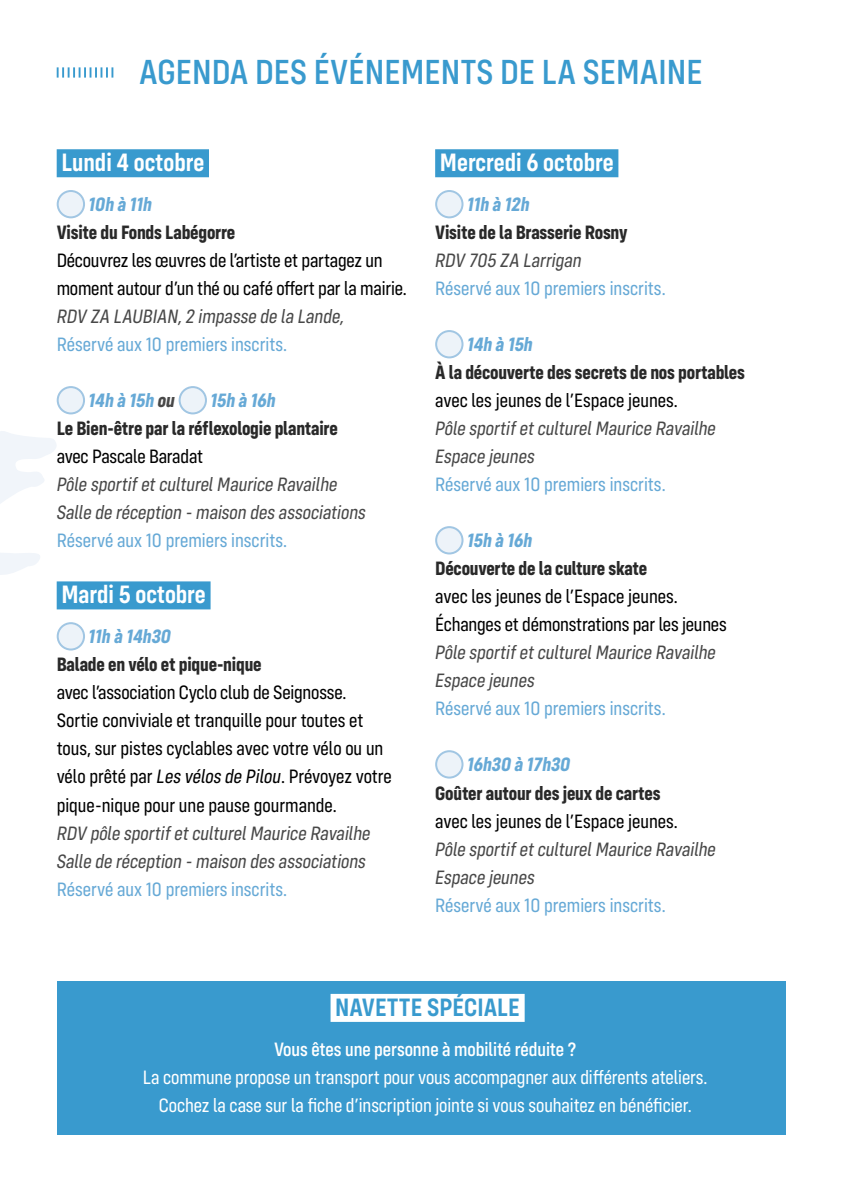
<style>
.page{position:relative;width:842px;height:1191px;background:#fff}
.page>*{position:absolute;margin:0;border:0;box-sizing:border-box;transform-origin:0 0}
.t1{font:500 36px "Config Condensed";color:#399ace}
.t2{font:600 26px "Config Condensed";color:#fff}
.t3{font:600 26px "Config Condensed";color:#399ace}
.t4{font:20px/28px "Config Condensed";letter-spacing:-.005em;color:#000}
.t5{font:italic 20px/28px "Config Condensed";color:#484848}
.t6{font:20px "Config Condensed";color:#66a9d6}
.t7{font:700 20px "Config Condensed";letter-spacing:-.01em;color:#292929}
.t8{font:20px/28px "Config Condensed";letter-spacing:-.005em;color:#fff;text-align:center}
.t9{font:italic 700 20px "Config Condensed";color:#66a9d6}
.t10{font:500 20px "Config Condensed";letter-spacing:-.005em;color:#fff}
.s1{color:#484848}
.s2{font-style:italic}
</style>
<div class="page">
<svg style="left:0;top:431px;width:56px;height:144px"></svg>
<div style="left:57px;top:149px;width:152px;height:28px;background:#399ace"></div>
<div style="left:57px;top:581px;width:154px;height:28px;background:#399ace"></div>
<div style="left:58px;top:191px;width:26px;height:26px;background:#edf3f9;border-radius:50%"></div>
<div style="left:57px;top:190px;width:28px;height:28px;border:2px solid #a1c6e3;border-radius:50%"></div>
<div style="left:58px;top:387px;width:26px;height:26px;background:#edf3f9;border-radius:50%"></div>
<div style="left:57px;top:386px;width:28px;height:28px;border:2px solid #a1c6e3;border-radius:50%"></div>
<div style="left:180px;top:387px;width:26px;height:26px;background:#edf3f9;border-radius:50%"></div>
<div style="left:179px;top:386px;width:28px;height:28px;border:2px solid #a1c6e3;border-radius:50%"></div>
<div style="left:58px;top:623px;width:26px;height:26px;background:#edf3f9;border-radius:50%"></div>
<div style="left:57px;top:622px;width:28px;height:28px;border:2px solid #a1c6e3;border-radius:50%"></div>
<div style="left:435px;top:149px;width:183px;height:28px;background:#399ace"></div>
<div style="left:436px;top:191px;width:26px;height:26px;background:#edf3f9;border-radius:50%"></div>
<div style="left:435px;top:190px;width:28px;height:28px;border:2px solid #a1c6e3;border-radius:50%"></div>
<div style="left:436px;top:331px;width:26px;height:26px;background:#edf3f9;border-radius:50%"></div>
<div style="left:435px;top:330px;width:28px;height:28px;border:2px solid #a1c6e3;border-radius:50%"></div>
<div style="left:436px;top:527px;width:26px;height:26px;background:#edf3f9;border-radius:50%"></div>
<div style="left:435px;top:526px;width:28px;height:28px;border:2px solid #a1c6e3;border-radius:50%"></div>
<div style="left:436px;top:751px;width:26px;height:26px;background:#edf3f9;border-radius:50%"></div>
<div style="left:435px;top:750px;width:28px;height:28px;border:2px solid #a1c6e3;border-radius:50%"></div>
<svg style="left:57px;top:67px;width:56px;height:11px"></svg>
<div style="left:57px;top:981px;width:728px;height:153px;background:#399ace"></div>
<div style="left:331px;top:994px;width:194px;height:28px;background:#fff"></div>
<h1 class="t1" style="left:139px;top:52px;width:565px">AGENDA DES ÉVÉNEMENTS DE LA SEMAINE</h1>
<h2 class="t2" style="left:61px;top:148px;width:144px">Lundi 4 octobre</h2>
<p class="t9" style="left:89px;top:193px;width:65px">10h à 11h</p>
<p class="t7" style="left:57px;top:221px;width:180px">Visite du Fonds Labégorre</p>
<p class="t4" style="left:57px;top:247px;width:352px">Découvrez les œuvres de l’artiste et partagez un moment autour d’un thé ou café offert par la mairie.</p>
<p class="t5" style="left:57px;top:303px;width:289px">RDV ZA LAUBIAN, 2 impasse de la Lande,</p>
<p class="t6" style="left:57px;top:333px;width:232px">Réservé aux 10 premiers inscrits.</p>
<p class="t9" style="left:89px;top:389px;width:88px">14h à 15h <span class="s1">ou</span></p>
<p class="t9" style="left:211px;top:389px;width:67px">15h à 16h</p>
<p class="t7" style="left:57px;top:417px;width:283px">Le Bien-être par la réflexologie plantaire</p>
<p class="t4" style="left:57px;top:443px;width:148px">avec Pascale Baradat</p>
<p class="t5" style="left:57px;top:471px;width:311px">Pôle sportif et culturel Maurice Ravailhe<br>Salle de réception - maison des associations</p>
<p class="t6" style="left:57px;top:529px;width:232px">Réservé aux 10 premiers inscrits.</p>
<h2 class="t2" style="left:61px;top:580px;width:146px">Mardi 5 octobre</h2>
<p class="t9" style="left:89px;top:625px;width:84px">11h à 14h30</p>
<p class="t7" style="left:57px;top:653px;width:206px">Balade en vélo et pique-nique</p>
<p class="t4" style="left:57px;top:679px;width:337px">avec l’association Cyclo club de Seignosse.<br>Sortie conviviale et tranquille pour toutes et tous, sur pistes cyclables avec votre vélo ou un vélo prêté par <span class="s2">Les vélos de Pilou</span>. Prévoyez votre pique-nique pour une pause gourmande.</p>
<p class="t5" style="left:57px;top:819px;width:315px">RDV pôle sportif et culturel Maurice Ravailhe<br>Salle de réception - maison des associations</p>
<p class="t6" style="left:57px;top:877px;width:232px">Réservé aux 10 premiers inscrits.</p>
<h2 class="t2" style="left:440px;top:148px;width:175px">Mercredi 6 octobre</h2>
<p class="t9" style="left:467px;top:193px;width:64px">11h à 12h</p>
<p class="t7" style="left:435px;top:221px;width:194px">Visite de la Brasserie Rosny</p>
<p class="t5" style="left:435px;top:247px;width:148px">RDV 705 ZA Larrigan</p>
<p class="t6" style="left:435px;top:277px;width:232px">Réservé aux 10 premiers inscrits.</p>
<p class="t9" style="left:467px;top:333px;width:67px">14h à 15h</p>
<p class="t7" style="left:435px;top:361px;width:311px">À la découverte des secrets de nos portables</p>
<p class="t4" style="left:435px;top:387px;width:244px">avec les jeunes de l’Espace jeunes.</p>
<p class="t5" style="left:435px;top:415px;width:282px">Pôle sportif et culturel Maurice Ravailhe<br>Espace jeunes</p>
<p class="t6" style="left:435px;top:473px;width:232px">Réservé aux 10 premiers inscrits.</p>
<p class="t9" style="left:467px;top:529px;width:67px">15h à 16h</p>
<p class="t7" style="left:435px;top:557px;width:214px">Découverte de la culture skate</p>
<p class="t4" style="left:435px;top:583px;width:293px">avec les jeunes de l’Espace jeunes.<br>Échanges et démonstrations par les jeunes</p>
<p class="t5" style="left:435px;top:639px;width:282px">Pôle sportif et culturel Maurice Ravailhe<br>Espace jeunes</p>
<p class="t6" style="left:435px;top:697px;width:232px">Réservé aux 10 premiers inscrits.</p>
<p class="t9" style="left:467px;top:753px;width:105px">16h30 à 17h30</p>
<p class="t7" style="left:435px;top:781px;width:227px">Goûter autour des jeux de cartes</p>
<p class="t4" style="left:435px;top:807px;width:244px">avec les jeunes de l’Espace jeunes.</p>
<p class="t5" style="left:435px;top:835px;width:282px">Pôle sportif et culturel Maurice Ravailhe<br>Espace jeunes</p>
<p class="t6" style="left:435px;top:893px;width:232px">Réservé aux 10 premiers inscrits.</p>
<h2 class="t3" style="left:335px;top:992px;width:186px">NAVETTE SPÉCIALE</h2>
<p class="t10" style="left:274px;top:1038px;width:304px">Vous êtes une personne à mobilité réduite ?</p>
<p class="t8" style="left:143px;top:1063px;width:566px">La commune propose un transport pour vous accompagner aux différents ateliers.<br>Cochez la case sur la fiche d’inscription jointe si vous souhaitez en bénéficier.</p>
</div>
